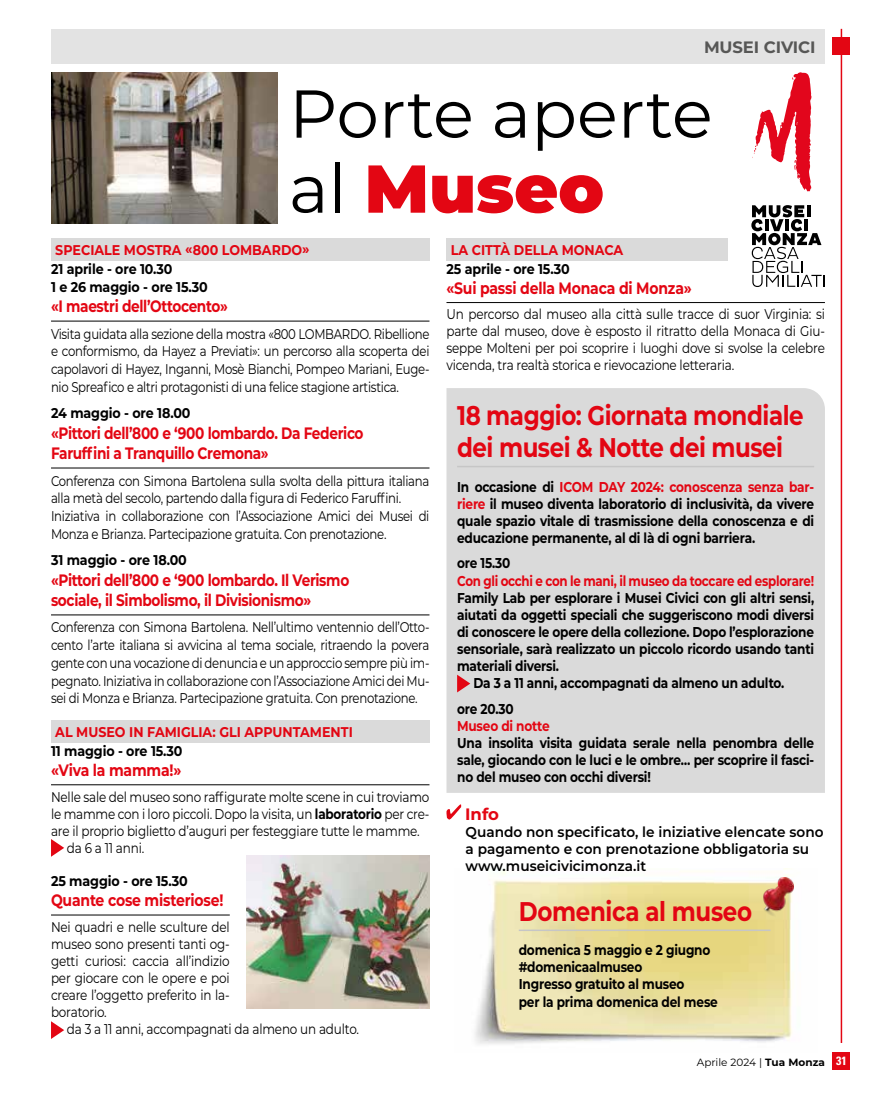
<style>
.page{position:relative;width:893px;height:1106px;background:#fff}
.page>*{position:absolute;margin:0;border:0;box-sizing:border-box;transform-origin:0 0}
.t1{font:67.5px/75px "Montserrat";color:#000}
.t2{font:700 27px/32.4px "Montserrat";letter-spacing:-.02em;color:#e30613;scale:.85 1}
.t3{font:700 16.5px/20.5px "Montserrat";letter-spacing:-.025em;color:#e30613;scale:.83 1}
.t4{font:700 16.5px "Montserrat";letter-spacing:-.025em;color:#e30613;scale:.85 1}
.t5{font:700 16.5px "Montserrat";letter-spacing:-.01em;color:#575756}
.t6{font:700 16.5px "Montserrat";letter-spacing:-.025em;color:#e30613}
.t7{font:700 14.25px/17.1px "Montserrat";letter-spacing:-.015em;color:#000;text-align:justify;scale:.85 1}
.t8{font:600 14.25px/17.1px "Montserrat";color:#000;scale:.96 1}
.t9{font:700 14.25px "Montserrat";letter-spacing:-.02em;color:#e30613;scale:.83 1}
.t10{font:700 14.25px "Montserrat";letter-spacing:-.02em;color:#e30613;scale:.85 1}
.t11{font:14.1px/17.7px "Montserrat";letter-spacing:-.025em;color:#000;text-align:justify;scale:.83 1}
.t12{font:14.1px/17px "Montserrat";letter-spacing:-.025em;color:#000;text-align:justify;scale:.85 1}
.t13{font:700 14.1px/17.7px "Montserrat";letter-spacing:-.01em;color:#000;scale:.9 1}
.t14{font:700 14.1px "Montserrat";color:#e30613;scale:.9 1}
.t15{font:10.5px "Montserrat";color:#000}
.s1{font-weight:900;color:#e30613}
.s2{font-weight:700}
.s3{color:#e30613}
.s4{font-family:"Univers LT Std";font-weight:700;font-stretch:condensed;font-size:12px;color:#fff}
</style>
<div class="page">
<hr style="left:841px;top:29px;width:1px;height:1014px;background:#e30613">
<div style="left:833px;top:1052px;width:17px;height:17px;background:#e30613"></div>
<div style="left:52px;top:29px;width:773px;height:35px;background:#e3e3e3"></div>
<div style="left:833px;top:37px;width:17px;height:17px;background:#e30613"></div>
<div style="left:446px;top:238px;width:282px;height:22px;background:#dadada"></div>
<svg style="left:752px;top:72px;width:59px;height:119px"></svg>
<svg style="left:751px;top:205px;width:74px;height:82px"></svg>
<hr style="left:51px;top:321px;width:378px;height:1px;background:#000">
<hr style="left:51px;top:468px;width:378px;height:1px;background:#000">
<hr style="left:51px;top:614px;width:378px;height:1px;background:#000">
<hr style="left:51px;top:784px;width:378px;height:1px;background:#000">
<hr style="left:51px;top:914px;width:179px;height:1px;background:#000">
<svg style="left:51px;top:839px;width:13px;height:17px"></svg>
<svg style="left:51px;top:1021px;width:13px;height:18px"></svg>
<hr style="left:446px;top:302px;width:379px;height:1px;background:#000">
<div style="left:446px;top:388px;width:379px;height:405px;background:#dadada"></div>
<hr style="left:457px;top:466px;width:357px;height:1px;background:#c6c6c6">
<svg style="left:457px;top:674px;width:13px;height:18px"></svg>
<img style="left:51px;top:72px;width:226px;height:152px">
<img style="left:247px;top:855px;width:182px;height:154px">
<div style="left:51px;top:238px;width:378px;height:22px;background:#dadada"></div>
<div style="left:51px;top:720px;width:378px;height:22px;background:#dadada"></div>
<img style="left:475px;top:868px;width:320px;height:176px">
<img style="left:762px;top:877px;width:32px;height:40px">
<hr style="left:519px;top:929px;width:251px;height:2px;background:#c6c6c6">
<svg style="left:446px;top:804px;width:15px;height:15px"></svg>
<p class="t5" style="left:704px;top:35px;width:113px">MUSEI CIVICI</p>
<h1 class="t1" style="left:289px;top:74px;width:425px">Porte aperte al <span class="s1">Museo</span></h1>
<p class="t14" style="left:55px;top:239px;width:284px">SPECIALE MOSTRA «800 LOMBARDO»</p>
<p class="t13" style="left:51px;top:259px;width:176px">21 aprile - ore 10.30<br>1 e 26 maggio - ore 15.30</p>
<p class="t3" style="left:51px;top:295px;width:215px">«I maestri dell’Ottocento»</p>
<p class="t11" style="left:51px;top:324px;width:457px">Visita guidata alla sezione della mostra «800 LOMBARDO. Ribellione e conformismo, da Hayez a Previati»: un percorso alla scoperta dei capolavori di Hayez, Inganni, Mosè Bianchi, Pompeo Mariani, Euge&shy;nio Spreafico e altri protagonisti di una felice stagione artistica.</p>
<p class="t13" style="left:51px;top:403px;width:156px">24 maggio - ore 18.00</p>
<p class="t3" style="left:51px;top:422px;width:378px">«Pittori dell’800 e ‘900 lombardo. Da Federico<br>Faruffini a Tranquillo Cremona»</p>
<p class="t11" style="left:51px;top:471px;width:457px;text-align:left">Conferenza con Simona Bartolena sulla svolta della pittura italiana alla metà del secolo, partendo dalla figura di Federico Faruffini.<br>Iniziativa in collaborazione con l’Associazione Amici dei Musei di Monza e Brianza. Partecipazione gratuita. Con prenotazione.</p>
<p class="t13" style="left:51px;top:550px;width:152px">31 maggio - ore 18.00</p>
<p class="t3" style="left:51px;top:568px;width:361px">«Pittori dell’800 e ‘900 lombardo. Il Verismo sociale, il Simbolismo, il Divisionismo»</p>
<p class="t11" style="left:51px;top:618px;width:457px">Conferenza con Simona Bartolena. Nell’ultimo ventennio dell’Otto&shy;cento l’arte italiana si avvicina al tema sociale, ritraendo la povera gente con una vocazione di denuncia e un approccio sempre più im&shy;pegnato. Iniziativa in collaborazione con l’Associazione Amici dei Mu&shy;sei di Monza e Brianza. Partecipazione gratuita. Con prenotazione.</p>
<p class="t13" style="left:51px;top:741px;width:148px">11 maggio - ore 15.30</p>
<p class="t4" style="left:51px;top:758px;width:155px">«Viva la mamma!»</p>
<p class="t12" style="left:51px;top:787px;width:447px">Nelle sale del museo sono raffigurate molte scene in cui troviamo</p>
<p class="t12" style="left:51px;top:804px;width:447px">le mamme con i loro piccoli. Dopo la visita, un <span class="s2">laboratorio</span> per cre-</p>
<p class="t12" style="left:51px;top:821px;width:435px">are il proprio biglietto d’auguri per festeggiare tutte le mamme.</p>
<p class="t12" style="left:67px;top:838px;width:92px">da 6 a 11 anni.</p>
<p class="t13" style="left:51px;top:872px;width:153px">25 maggio - ore 15.30</p>
<p class="t4" style="left:51px;top:888px;width:204px">Quante cose misteriose!</p>
<p class="t12" style="left:51px;top:917px;width:212px">Nei quadri e nelle sculture del museo sono presenti tanti og&shy;getti curiosi: caccia all’indizio per giocare con le opere e poi creare l’oggetto preferito in la&shy;boratorio.</p>
<p class="t12" style="left:67px;top:1019px;width:345px">da 3 a 11 anni, accompagnati da almeno un adulto.</p>
<p class="t14" style="left:55px;top:721px;width:332px">AL MUSEO IN FAMIGLIA: GLI APPUNTAMENTI</p>
<p class="t14" style="left:451px;top:239px;width:193px">LA CITTÀ DELLA MONACA</p>
<p class="t13" style="left:446px;top:259px;width:138px">25 aprile - ore 15.30</p>
<p class="t4" style="left:446px;top:276px;width:290px">«Sui passi della Monaca di Monza»</p>
<p class="t12" style="left:446px;top:305px;width:447px">Un percorso dal museo alla città sulle tracce di suor Virginia: si parte dal museo, dove è esposto il ritratto della Monaca di Giu&shy;seppe Molteni per poi scoprire i luoghi dove si svolse la celebre vicenda, tra realtà storica e rievocazione letteraria.</p>
<h2 class="t2" style="left:457px;top:398px;width:409px">18 maggio: Giornata mondiale dei musei &amp; Notte dei musei</h2>
<p class="t7" style="left:457px;top:477px;width:422px">In occasione di <span class="s3">ICOM DAY 2024: conoscenza senza bar&shy;riere</span> il museo diventa laboratorio di inclusività, da vivere quale spazio vitale di trasmissione della conoscenza e di educazione permanente, al di là di ogni barriera.</p>
<p class="t7" style="left:457px;top:554px;width:64px">ore 15.30</p>
<p class="t9" style="left:457px;top:570px;width:432px">Con gli occhi e con le mani, il museo da toccare ed esplorare!</p>
<p class="t7" style="left:457px;top:588px;width:422px">Family Lab per esplorare i Musei Civici con gli altri sensi,</p>
<p class="t7" style="left:457px;top:605px;width:421px">aiutati da oggetti speciali che suggeriscono modi diversi</p>
<p class="t7" style="left:457px;top:622px;width:422px">di conoscere le opere della collezione. Dopo l’esplorazione</p>
<p class="t7" style="left:457px;top:639px;width:422px">sensoriale, sarà realizzato un piccolo ricordo usando tanti</p>
<p class="t7" style="left:457px;top:656px;width:121px">materiali diversi.</p>
<p class="t7" style="left:473px;top:674px;width:367px">Da 3 a 11 anni, accompagnati da almeno un adulto.</p>
<p class="t7" style="left:457px;top:699px;width:68px">ore 20.30</p>
<p class="t10" style="left:457px;top:715px;width:110px">Museo di notte</p>
<p class="t7" style="left:457px;top:733px;width:422px">Una insolita visita guidata serale nella penombra delle sale, giocando con le luci e le ombre… per scoprire il fasci&shy;no del museo con occhi diversi!</p>
<p class="t6" style="left:465px;top:801px;width:35px">Info</p>
<p class="t8" style="left:466px;top:822px;width:374px">Quando non specificato, le iniziative elencate sono a pagamento e con prenotazione obbligatoria su www.museicivicimonza.it</p>
<h2 class="t2" style="left:519px;top:894px;width:276px">Domenica al museo</h2>
<p class="t7" style="left:519px;top:941px;width:236px;text-align:left">domenica 5 maggio e 2 giugno #domenicaalmuseo<br>Ingresso gratuito al museo<br>per la prima domenica del mese</p>
<p class="t15" style="left:697px;top:1055px;width:151px">Aprile 2024 | <span class="s2">Tua Monza</span> <span class="s4">31</span></p>
</div>
